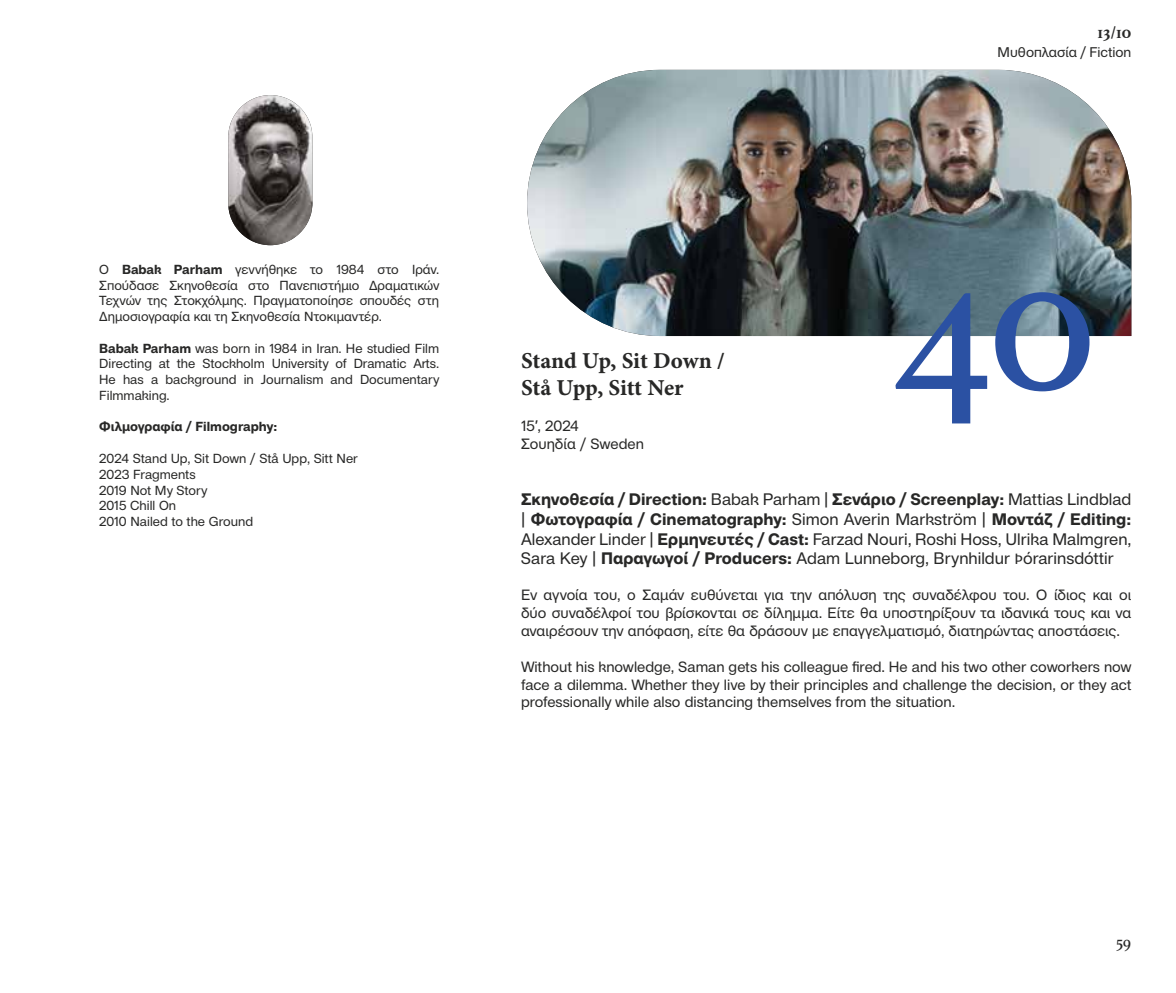
<style>
.page{position:relative;width:1176px;height:993px;background:#fff}
.page>*{position:absolute;margin:0;border:0;box-sizing:border-box;transform-origin:0 0}
.t1{font:203px "Athelas";color:#2b51a3}
.t2{font:22.75px/27.3px "Minion Pro Bold Capt";letter-spacing:-.01em;color:#282827}
.t3{font:700 17.5px "Athelas";color:#282827}
.t4{font:17.5px "Athelas";color:#282827}
.t5{font:16.62px/19.9px "CF Mod Grotesk";color:#282827;text-align:justify}
.t6{font:14.88px/17.8px "CF Mod Grotesk";color:#282827;text-align:justify}
.t7{font:14px "CF Mod Grotesk";color:#282827}
.t8{font:13.12px/15.8px "CF Mod Grotesk";color:#282827;text-align:justify}
.t9{font:700 13.12px "CF Mod Grotesk";color:#282827}
.s1{font-weight:700}
.s2{font-family:"Arial"}
.s3{font-family:"Calibri"}
</style>
<div class="page">
<img style="left:527px;top:70px;width:604px;height:266px">
<img style="left:228px;top:95px;width:84px;height:150px;border-radius:42px">
<p class="t3" style="left:1097px;top:18px;width:35px">13/10</p>
<p class="t7" style="left:997px;top:44px;width:135px">Μυθοπλασία / Fiction</p>
<p class="t8" style="left:99px;top:261px;width:342px">Ο <span class="s1">Babak Parham</span> γεννήθηκε το 1984 στο Ιράν.<br>Σπούδασε Σκηνοθεσία στο Πανεπιστήμιο Δραματικών Τεχνών της Στοκχόλμης. Πραγματοποίησε σπουδές στη Δημοσιογραφία και τη Σκηνοθεσία Ντοκιμαντέρ.</p>
<p class="t8" style="left:99px;top:340px;width:342px"><span class="s1">Babak Parham</span> was born in 1984 in Iran. He studied Film Directing at the Stockholm University of Dramatic Arts.<br>He has a background in Journalism and Documentary Filmmaking.</p>
<p class="t9" style="left:99px;top:419px;width:180px">Φιλμογραφία / Filmography:</p>
<p class="t8" style="left:99px;top:450px;width:260px;text-align:left">2024 Stand Up, Sit Down / Stå Upp, Sitt Ner<br>2023 Fragments<br>2019 Not My Story<br>2015 Chill On<br>2010 Nailed to the Ground</p>
<h2 class="t2" style="left:521px;top:346px;width:205px">Stand Up, Sit Down /<br>Stå Upp, Sitt Ner</h2>
<p class="t6" style="left:521px;top:416px;width:124px">15<span class="s2">′</span>, 2024<br>Σουηδία / Sweden</p>
<h1 class="t1" style="left:894px;top:161px;width:203px">40</h1>
<p class="t5" style="left:521px;top:488px;width:612px"><span class="s1">Σκηνοθεσία / Direction:</span> Babak Parham | <span class="s1">Σενάριο / Screenplay:</span> Mattias Lindblad | <span class="s1">Φωτογραφία / Cinematography:</span> Simon Averin Markström | <span class="s1">Μοντάζ / Editing:<br></span>Alexander Linder | <span class="s1">Ερμηνευτές / Cast:</span> Farzad Nouri, Roshi Hoss, Ulrika Malmgren, Sara Key | <span class="s1">Παραγωγοί / Producers:</span> Adam Lunneborg, Brynhildur <span class="s3">Þ</span>órarinsdóttir</p>
<p class="t6" style="left:521px;top:585px;width:612px">Εν αγνοία του, ο Σαμάν ευθύνεται για την απόλυση της συναδέλφου του. Ο ίδιος και οι δύο συναδέλφοί του βρίσκονται σε δίλημμα. Είτε θα υποστηρίξουν τα ιδανικά τους και να αναιρέσουν την απόφαση, είτε θα δράσουν με επαγγελματισμό, διατηρώντας αποστάσεις.</p>
<p class="t6" style="left:521px;top:657px;width:612px">Without his knowledge, Saman gets his colleague fired. He and his two other coworkers now face a dilemma. Whether they live by their principles and challenge the decision, or they act professionally while also distancing themselves from the situation.</p>
<p class="t4" style="left:1116px;top:927px;width:17px">59</p>
</div>
